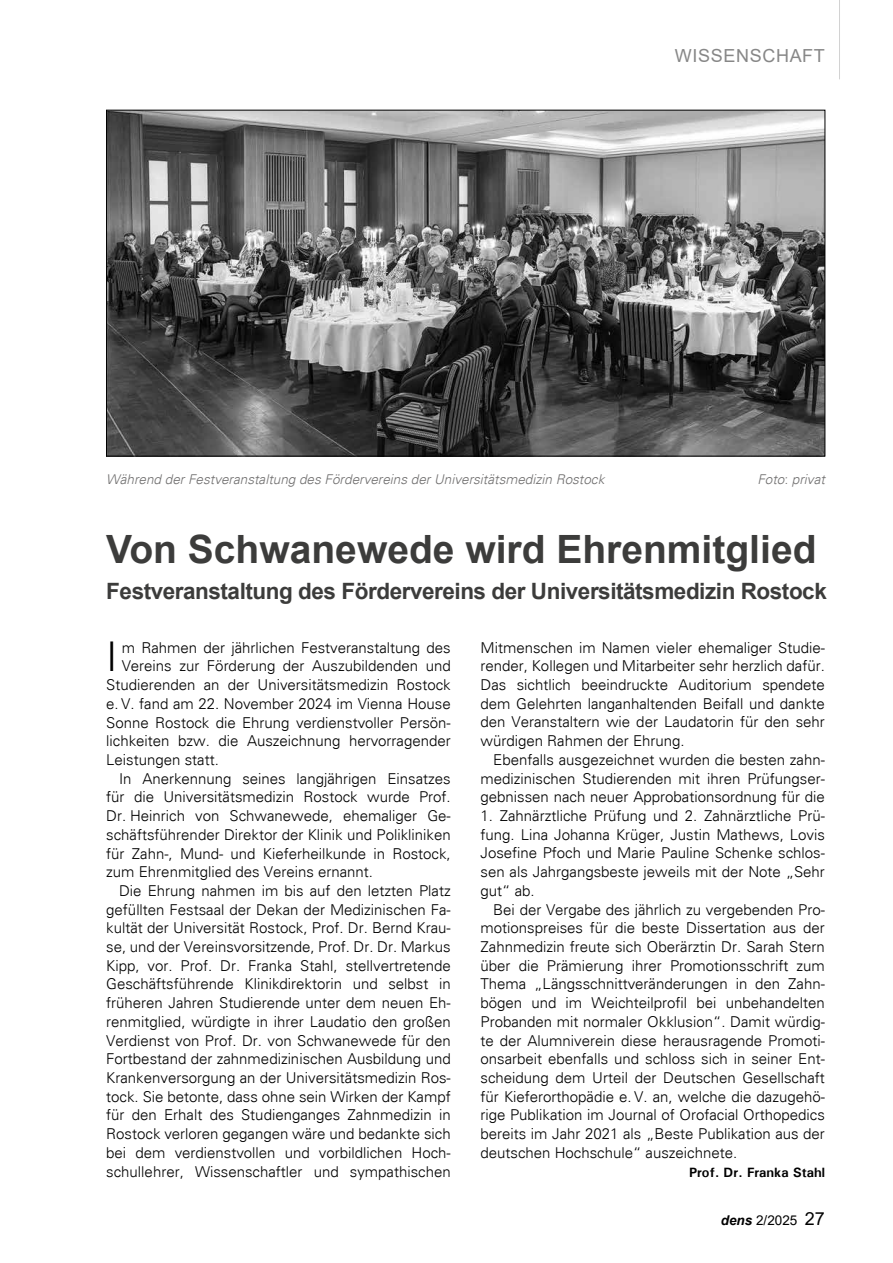
<style>
.page{position:relative;width:893px;height:1263px;background:#fff}
.page>*{position:absolute;margin:0;border:0;box-sizing:border-box;transform-origin:0 0}
.t1{font:300 41.1px "Univers";color:#000}
.t2{font:700 39px "Arial";color:#3c3c3b}
.t3{font:700 22.5px "Arial";letter-spacing:-.02em;color:#3c3c3b}
.t4{font:18px "Arial";letter-spacing:.035em;color:#878787}
.t5{font:300 15px/18.8px "Univers";color:#000;text-align:justify}
.t6{font:italic 300 13.5px "Univers";color:#706f6f}
.t7{font:700 13.5px "Univers";color:#000}
.t8{font:13.5px "Arial";color:#000}
.s1{font-weight:700;font-style:italic}
.s2{font-size:18px}
</style>
<div class="page">
<hr style="left:839px;top:0;width:1px;height:79px;background:#d2d2d2">
<img style="left:108px;top:112px;width:715px;height:342px">
<p class="t4" style="left:675px;top:43px;width:151px">WISSENSCHAFT</p>
<p class="t6" style="left:106px;top:471px;width:500px">Während der Festveranstaltung des Fördervereins der Universitätsmedizin Rostock</p>
<p class="t6" style="left:757px;top:471px;width:69px">Foto: privat</p>
<h2 class="t2" style="left:106px;top:522px;width:712px">Von Schwanewede wird Ehrenmitglied</h2>
<h3 class="t3" style="left:106px;top:575px;width:722px">Festveranstaltung des Fördervereins der Universitätsmedizin Rostock</h3>
<h1 class="t1" style="left:106px;top:632px;width:13px">I</h1>
<p class="t5" style="left:122px;top:638px;width:330px">m Rahmen der jährlichen Festveranstaltung des</p>
<p class="t5" style="left:122px;top:657px;width:330px">Vereins zur Förderung der Auszubildenden und</p>
<p class="t5" style="left:106px;top:675px;width:346px">Studierenden an der Universitätsmedizin Rostock</p>
<p class="t5" style="left:106px;top:694px;width:346px">e. V. fand am 22. November 2024 im Vienna House</p>
<p class="t5" style="left:106px;top:713px;width:346px">Sonne Rostock die Ehrung verdienstvoller Persön-</p>
<p class="t5" style="left:106px;top:732px;width:346px">lichkeiten bzw. die Auszeichnung hervorragender</p>
<p class="t5" style="left:106px;top:750px;width:114px">Leistungen statt.</p>
<p class="t5" style="left:119px;top:769px;width:333px">In Anerkennung seines langjährigen Einsatzes</p>
<p class="t5" style="left:106px;top:788px;width:346px">für die Universitätsmedizin Rostock wurde Prof.</p>
<p class="t5" style="left:106px;top:806px;width:346px">Dr. Heinrich von Schwanewede, ehemaliger Ge-</p>
<p class="t5" style="left:106px;top:825px;width:346px">schäftsführender Direktor der Klinik und Polikliniken</p>
<p class="t5" style="left:106px;top:844px;width:346px">für Zahn-, Mund- und Kieferheilkunde in Rostock,</p>
<p class="t5" style="left:106px;top:862px;width:268px">zum Ehrenmitglied des Vereins ernannt.</p>
<p class="t5" style="left:119px;top:881px;width:333px">Die Ehrung nahmen im bis auf den letzten Platz</p>
<p class="t5" style="left:106px;top:900px;width:346px">gefüllten Festsaal der Dekan der Medizinischen Fa-</p>
<p class="t5" style="left:106px;top:919px;width:346px">kultät der Universität Rostock, Prof. Dr. Bernd Krau-</p>
<p class="t5" style="left:106px;top:937px;width:346px">se, und der Vereinsvorsitzende, Prof. Dr. Dr. Markus</p>
<p class="t5" style="left:106px;top:956px;width:346px">Kipp, vor. Prof. Dr. Franka Stahl, stellvertretende</p>
<p class="t5" style="left:106px;top:975px;width:346px">Geschäftsführende Klinikdirektorin und selbst in</p>
<p class="t5" style="left:106px;top:993px;width:346px">früheren Jahren Studierende unter dem neuen Eh-</p>
<p class="t5" style="left:106px;top:1012px;width:346px">renmitglied, würdigte in ihrer Laudatio den großen</p>
<p class="t5" style="left:106px;top:1031px;width:346px">Verdienst von Prof. Dr. von Schwanewede für den</p>
<p class="t5" style="left:106px;top:1049px;width:346px">Fortbestand der zahnmedizinischen Ausbildung und</p>
<p class="t5" style="left:106px;top:1068px;width:346px">Krankenversorgung an der Universitätsmedizin Ros-</p>
<p class="t5" style="left:106px;top:1087px;width:346px">tock. Sie betonte, dass ohne sein Wirken der Kampf</p>
<p class="t5" style="left:106px;top:1106px;width:346px">für den Erhalt des Studienganges Zahnmedizin in</p>
<p class="t5" style="left:106px;top:1124px;width:346px">Rostock verloren gegangen wäre und bedankte sich</p>
<p class="t5" style="left:106px;top:1143px;width:346px">bei dem verdienstvollen und vorbildlichen Hoch-</p>
<p class="t5" style="left:106px;top:1162px;width:346px">schullehrer, Wissenschaftler und sympathischen</p>
<p class="t5" style="left:480px;top:638px;width:346px">Mitmenschen im Namen vieler ehemaliger Studie&shy;render, Kollegen und Mitarbeiter sehr herzlich dafür.<br>Das sichtlich beeindruckte Auditorium spendete dem Gelehrten langanhaltenden Beifall und dankte den Veranstaltern wie der Laudatorin für den sehr würdigen Rahmen der Ehrung.</p>
<p class="t5" style="left:480px;top:750px;width:346px;text-indent:13px">Ebenfalls ausgezeichnet wurden die besten zahn&shy;medizinischen Studierenden mit ihren Prüfungser&shy;gebnissen nach neuer Approbationsordnung für die</p>
<p class="t5" style="left:480px;top:806px;width:346px">1. Zahnärztliche Prüfung und 2. Zahnärztliche Prü&shy;fung. Lina Johanna Krüger, Justin Mathews, Lovis Josefine Pfoch und Marie Pauline Schenke schlos&shy;sen als Jahrgangsbeste jeweils mit der Note „Sehr gut“ ab.</p>
<p class="t5" style="left:480px;top:900px;width:346px;text-indent:13px">Bei der Vergabe des jährlich zu vergebenden Pro&shy;motionspreises für die beste Dissertation aus der Zahnmedizin freute sich Oberärztin Dr. Sarah Stern über die Prämierung ihrer Promotionsschrift zum Thema „Längsschnittveränderungen in den Zahn&shy;bögen und im Weichteilprofil bei unbehandelten Probanden mit normaler Okklusion“. Damit würdig&shy;te der Alumniverein diese herausragende Promoti&shy;onsarbeit ebenfalls und schloss sich in seiner Ent&shy;scheidung dem Urteil der Deutschen Gesellschaft für Kieferorthopädie e. V. an, welche die dazugehö&shy;rige Publikation im Journal of Orofacial Orthopedics bereits im Jahr 2021 als „Beste Publikation aus der deutschen Hochschule“ auszeichnete.</p>
<p class="t7" style="left:689px;top:1164px;width:137px">Prof. Dr. Franka Stahl</p>
<p class="t8" style="left:721px;top:1211px;width:106px"><span class="s1">dens</span> 2/2025 <span class="s2">27</span></p>
</div>
